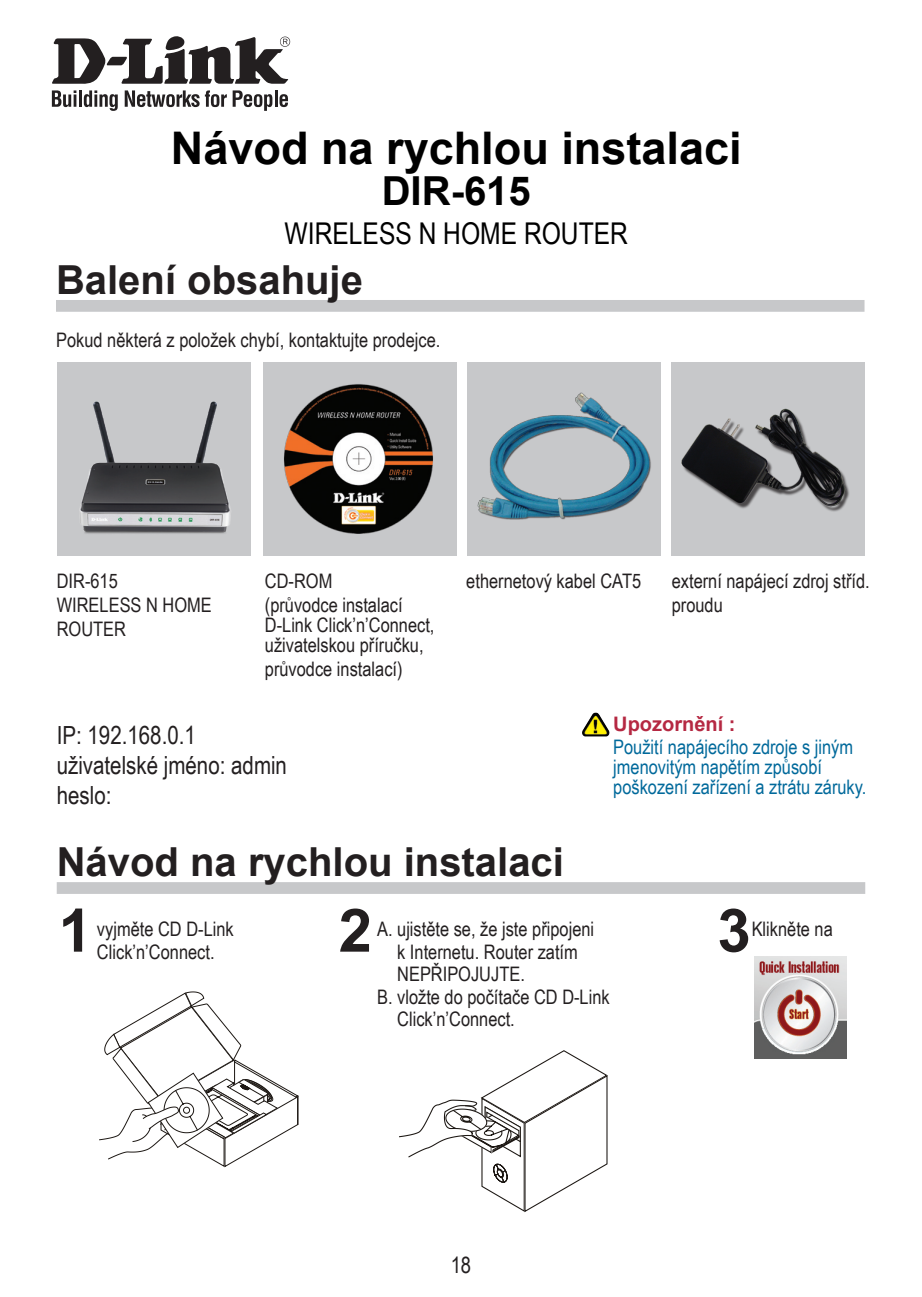
<style>
.page{position:relative;width:922px;height:1297px;background:#fff}
.page>*{position:absolute;margin:0;border:0;box-sizing:border-box;transform-origin:0 0}
.t1{font:700 60px "Arial";color:#231f20}
.t2{font:700 45px "Arial";color:#000}
.t3{font:700 40px "Arial";color:#231f20}
.t4{font:700 40px "Arial";color:#000}
.t5{font:30px "Arial Narrow";color:#000}
.t6{font:25px/30px "Arial Narrow";color:#231f20}
.t7{font:22.5px "Arial Narrow";color:#231f20}
.t8{font:20px/24px "Arial Narrow";color:#231f20}
.t9{font:20px/20px "Arial Narrow";color:#00699b}
.t10{font:700 20px "Arial";color:#b52842}
</style>
<div class="page">
<svg style="left:52px;top:90px;width:24px;height:17px"></svg>
<hr style="left:79px;top:90px;width:3px;height:17px;background:#231f20">
<svg style="left:84px;top:90px;width:34px;height:21px"></svg>
<svg style="left:125px;top:90px;width:74px;height:17px"></svg>
<svg style="left:205px;top:90px;width:67px;height:21px"></svg>
<hr style="left:274px;top:90px;width:3px;height:17px;background:#231f20">
<svg style="left:279px;top:94px;width:9px;height:13px"></svg>
<svg style="left:52px;top:36px;width:238px;height:48px"></svg>
<div style="left:57px;top:882px;width:808px;height:12px;background:#c7c8ca"></div>
<div style="left:57px;top:362px;width:194px;height:194px;background:#c7c8ca"></div>
<div style="left:262px;top:362px;width:194px;height:194px;background:#c7c8ca"></div>
<div style="left:466px;top:362px;width:194px;height:194px;background:#c7c8ca"></div>
<div style="left:671px;top:362px;width:194px;height:194px;background:#c7c8ca"></div>
<img style="left:681px;top:408px;width:168px;height:104px">
<img style="left:477px;top:392px;width:174px;height:128px">
<div style="left:56px;top:300px;width:808px;height:12px;background:#c7c8ca"></div>
<img style="left:582px;top:712px;width:13px;height:19px">
<svg style="left:99px;top:991px;width:200px;height:176px"></svg>
<svg style="left:399px;top:1050px;width:209px;height:163px"></svg>
<img style="left:754px;top:957px;width:92px;height:101px">
<img style="left:284px;top:384px;width:149px;height:150px">
<img style="left:79px;top:401px;width:152px;height:133px">
<h2 class="t2" style="left:171px;top:119px;width:572px">Návod na rychlou instalaci</h2>
<h3 class="t4" style="left:381px;top:164px;width:150px">DIR-615</h3>
<h3 class="t5" style="left:284px;top:212px;width:345px">WIRELESS N HOME ROUTER</h3>
<h3 class="t3" style="left:56px;top:254px;width:308px">Balení obsahuje</h3>
<p class="t8" style="left:56px;top:327px;width:385px">Pokud některá z položek chybí, kontaktujte prodejce.</p>
<p class="t8" style="left:57px;top:568px;width:156px">DIR-615<br>WIRELESS N HOME<br>ROUTER</p>
<p class="t8" style="left:265px;top:568px;width:139px">CD-ROM (průvodce instalací</p>
<p class="t8" style="left:265px;top:614px;width:171px;line-height:20px">D-Link Click’n’Connect, uživatelskou příručku,</p>
<p class="t8" style="left:265px;top:656px;width:139px">průvodce instalací)</p>
<p class="t6" style="left:57px;top:719px;width:232px">IP: 192.168.0.1 uživatelské jméno: admin heslo:</p>
<p class="t8" style="left:466px;top:568px;width:176px">ethernetový kabel CAT5</p>
<p class="t8" style="left:671px;top:568px;width:199px">externí napájecí zdroj stříd. proudu</p>
<p class="t10" style="left:613px;top:711px;width:124px">Upozornění :</p>
<p class="t9" style="left:613px;top:736px;width:254px">Použití napájecího zdroje s jiným jmenovitým napětím způsobí poškození zařízení a ztrátu záruky.</p>
<h3 class="t3" style="left:57px;top:836px;width:508px">Návod na rychlou instalaci</h3>
<h1 class="t1" style="left:58px;top:891px;width:35px">1</h1>
<p class="t8" style="left:97px;top:917px;width:138px;line-height:22.5px">vyjměte CD D-Link<br>Click’n’Connect.</p>
<h1 class="t1" style="left:338px;top:891px;width:35px">2</h1>
<p class="t8" style="left:377px;top:916px;width:218px">A. ujistěte se, že jste připojeni</p>
<p class="t8" style="left:397px;top:939px;width:182px">k Internetu. Router zatím</p>
<p class="t8" style="left:397px;top:961px;width:129px">NEPŘIPOJUJTE.</p>
<p class="t8" style="left:377px;top:984px;width:234px">B. vložte do počítače CD D-Link</p>
<p class="t8" style="left:397px;top:1006px;width:119px">Click’n’Connect.</p>
<p class="t7" style="left:450px;top:1248px;width:22px">18</p>
<h1 class="t1" style="left:717px;top:891px;width:35px">3</h1>
<p class="t8" style="left:751px;top:916px;width:83px">Klikněte na</p>
</div>
